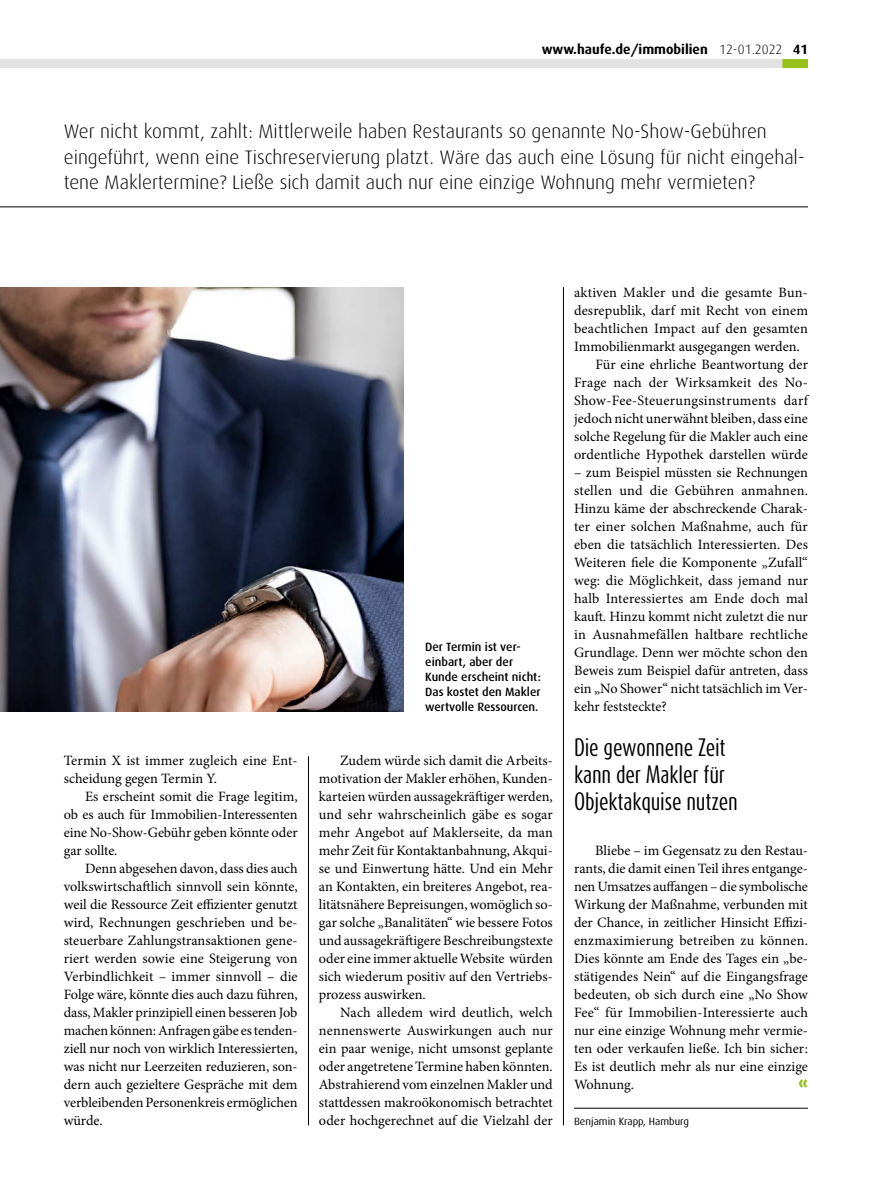
<style>
.page{position:relative;width:893px;height:1191px;background:#fff}
.page>*{position:absolute;margin:0;border:0;box-sizing:border-box;transform-origin:0 0}
.t1{font:21px/27px "Dax Compact";letter-spacing:-.01em;color:#000}
.t2{font:300 19.5px/25.5px "Dax";color:#000}
.t3{font:900 16.5px "Dax";color:#94c11a}
.t4{font:14.25px/18px "Minion Pro";color:#000;text-align:justify}
.t5{font:14.25px "Minion Pro";letter-spacing:.025em;color:#000}
.t6{font:14.25px "Minion Pro";letter-spacing:.02em;color:#000}
.t7{font:700 13.5px "Dax";color:#000}
.t8{font:500 12px/15px "Dax";color:#000}
.t9{font:10.5px "Dax";color:#000}
.s1{font-weight:300}
</style>
<div class="page">
<div style="left:0;top:59px;width:808px;height:9px;background:#e3e3e3"></div>
<div style="left:782px;top:59px;width:26px;height:9px;background:#94c11a"></div>
<hr style="left:0;top:207px;width:808px;height:1px;background:#000">
<hr style="left:308px;top:756px;width:1px;height:369px;background:#000">
<hr style="left:563px;top:287px;width:1px;height:838px;background:#000">
<hr style="left:574px;top:1108px;width:234px;height:1px;background:#000">
<img style="left:0;top:287px;width:404px;height:424px">
<p class="t7" style="left:542px;top:41px;width:268px">www.haufe.de/immobilien <span class="s1">12-01.2022</span> 41</p>
<p class="t2" style="left:64px;top:119px;width:742px">Wer nicht kommt, zahlt: Mittlerweile haben Restaurants so genannte No-Show-Gebühren eingeführt, wenn eine Tischreservierung platzt. Wäre das auch eine Lösung für nicht eingehal&shy;tene Maklertermine? Ließe sich damit auch nur eine einzige Wohnung mehr vermieten?</p>
<p class="t4" style="left:64px;top:752px;width:235px">Termin X ist immer zugleich eine Ent&shy;scheidung gegen Termin Y.</p>
<p class="t4" style="left:64px;top:788px;width:235px;text-indent:21px">Es erscheint somit die Frage legitim, ob es auch für Immobilien-Interessenten eine No-Show-Gebühr geben könnte oder gar sollte.</p>
<p class="t4" style="left:64px;top:860px;width:235px;text-indent:21px">Denn abgesehen davon, dass dies auch volkswirtschaftlich sinnvoll sein könnte, weil die Ressource Zeit effizienter genutzt wird, Rechnungen geschrieben und be&shy;steuerbare Zahlungstransaktionen gene&shy;riert werden sowie eine Steigerung von Verbindlichkeit – immer sinnvoll – die Folge wäre, könnte dies auch dazu führen, dass, Makler prinzipiell einen besseren Job machen können: Anfragen gäbe es tenden&shy;ziell nur noch von wirklich Interessierten, was nicht nur Leerzeiten reduzieren, son&shy;dern auch gezieltere Gespräche mit dem verbleibenden Personenkreis ermöglichen würde.</p>
<p class="t8" style="left:425px;top:639px;width:117px">Der Termin ist ver&shy;einbart, aber der<br>Kunde erscheint nicht:<br>Das kostet den Makler wertvolle Ressourcen.</p>
<p class="t4" style="left:319px;top:752px;width:235px;text-indent:21px">Zudem würde sich damit die Arbeits&shy;motivation der Makler erhöhen, Kunden&shy;karteien würden aussagekräftiger werden, und sehr wahrscheinlich gäbe es sogar mehr Angebot auf Maklerseite, da man mehr Zeit für Kontaktanbahnung, Akqui&shy;se und Einwertung hätte. Und ein Mehr an Kontakten, ein breiteres Angebot, rea&shy;litätsnähere Bepreisungen, womöglich so&shy;gar solche „Banalitäten“ wie bessere Fotos und aussagekräftigere Beschreibungstexte oder eine immer aktuelle Website würden sich wiederum positiv auf den Vertriebs&shy;prozess auswirken.</p>
<p class="t4" style="left:319px;top:1003px;width:235px;text-indent:21px">Nach alledem wird deutlich, welch nennenswerte Auswirkungen auch nur ein paar wenige, nicht umsonst geplante oder angetretene Termine haben könnten.<br>Abstrahierend vom einzelnen Makler und stattdessen makroökonomisch betrachtet oder hochgerechnet auf die Vielzahl der</p>
<p class="t4" style="left:574px;top:284px;width:235px">aktiven Makler und die gesamte Bun-</p>
<p class="t4" style="left:574px;top:302px;width:235px">desrepublik, darf mit Recht von einem</p>
<p class="t4" style="left:574px;top:320px;width:235px">beachtlichen Impact auf den gesamten</p>
<p class="t4" style="left:574px;top:338px;width:227px">Immobilienmarkt ausgegangen werden.</p>
<p class="t4" style="left:595px;top:356px;width:214px">Für eine ehrliche Beantwortung der</p>
<p class="t6" style="left:574px;top:373px;width:235px">Frage nach der Wirksamkeit des No-</p>
<p class="t5" style="left:574px;top:391px;width:235px">Show-Fee-Steuerungsinstruments darf</p>
<p class="t4" style="left:574px;top:410px;width:235px">jedoch nicht unerwähnt bleiben, dass eine</p>
<p class="t4" style="left:574px;top:427px;width:235px">solche Regelung für die Makler auch eine</p>
<p class="t4" style="left:574px;top:445px;width:235px">ordentliche Hypothek darstellen würde</p>
<p class="t4" style="left:574px;top:463px;width:235px">– zum Beispiel müssten sie Rechnungen stellen und die Gebühren anmahnen.<br>Hinzu käme der abschreckende Charak&shy;ter einer solchen Maßnahme, auch für eben die tatsächlich Interessierten. Des Weiteren fiele die Komponente „Zufall“ weg: die Möglichkeit, dass jemand nur halb Interessiertes am Ende doch mal kauft. Hinzu kommt nicht zuletzt die nur in Ausnahmefällen haltbare rechtliche Grundlage. Denn wer möchte schon den Beweis zum Beispiel dafür antreten, dass ein „No Shower“ nicht tatsächlich im Ver&shy;kehr feststeckte?</p>
<h1 class="t1" style="left:574px;top:734px;width:165px">Die gewonnene Zeit kann der Makler für<br>Objektakquise nutzen</h1>
<p class="t4" style="left:574px;top:842px;width:235px;text-indent:21px">Bliebe – im Gegensatz zu den Restau&shy;rants, die damit einen Teil ihres entgange&shy;nen Umsatzes auffangen – die symbolische Wirkung der Maßnahme, verbunden mit der Chance, in zeitlicher Hinsicht Effizi&shy;enzmaximierung betreiben zu können.<br>Dies könnte am Ende des Tages ein „be&shy;stätigendes Nein“ auf die Eingangsfrage bedeuten, ob sich durch eine „No Show Fee“ für Immobilien-Interessierte auch nur eine einzige Wohnung mehr vermie&shy;ten oder verkaufen ließe. Ich bin sicher:<br>Es ist deutlich mehr als nur eine einzige Wohnung.</p>
<p class="t3" style="left:798px;top:1074px;width:11px">«</p>
<p class="t9" style="left:574px;top:1115px;width:116px">Benjamin Krapp, Hamburg</p>
</div>
